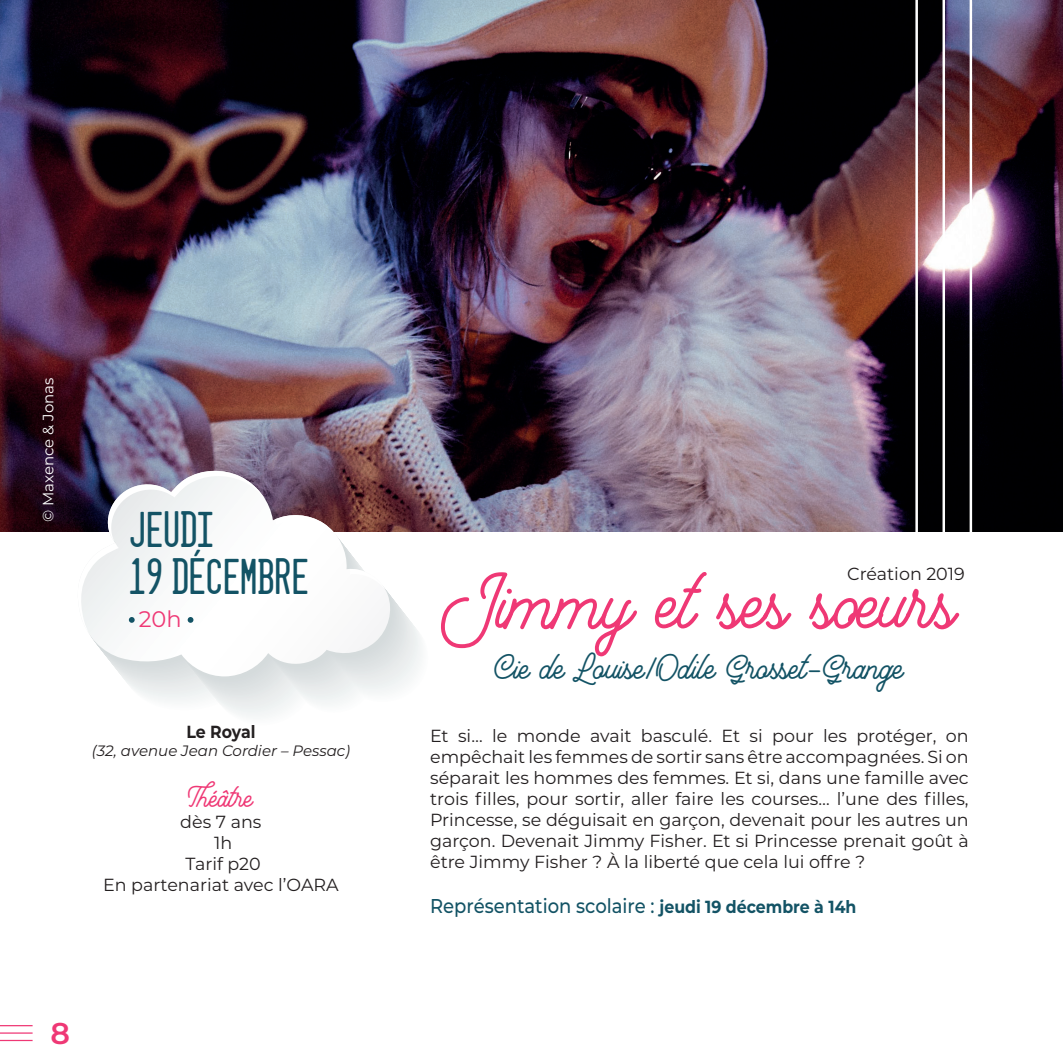
<style>
.page{position:relative;width:1063px;height:1063px;background:#fff}
.page>*{position:absolute;margin:0;border:0;box-sizing:border-box;transform-origin:0 0}
.t1{font:67.5px "Mountecarlo";color:#ef3875}
.t2{font:45px/46.8px "Dealerplate California";color:#135365}
.t3{font:30px "Mountecarlo";color:#135365}
.t4{font:600 30px "Montserrat Alternates";color:#ef3875}
.t5{font:25px "Mountecarlo";color:#ef3875}
.t6{font:22.5px "Montserrat";color:#ef3875}
.t7{font:500 20px "Montserrat";color:#135365;scale:.9 1}
.t8{font:17.5px/21px "Montserrat";color:#231f20;text-align:justify}
.t9{font:700 17.5px "Montserrat";letter-spacing:-.005em;color:#231f20;scale:.9 1}
.t10{font:italic 15px "Montserrat";color:#231f20}
.t11{font:15px "Montserrat";color:#fff}
.s1{font-weight:700;font-size:17.5px}
</style>
<div class="page">
<hr style="left:0;top:1025px;width:33px;height:1px;background:#ef3875">
<hr style="left:0;top:1032px;width:33px;height:2px;background:#ef3875">
<hr style="left:0;top:1040px;width:33px;height:1px;background:#ef3875">
<img style="left:0;top:0;width:1063px;height:531px">
<svg style="left:91px;top:471px;width:303px;height:206px"></svg>
<svg style="left:275px;top:512px;width:65px;height:29px"></svg>
<svg style="left:350px;top:569px;width:36px;height:21px"></svg>
<svg style="left:76px;top:468px;width:190px;height:168px"></svg>
<hr style="left:970px;top:0;width:2px;height:555px;background:#fff">
<hr style="left:943px;top:0;width:2px;height:546px;background:#fff">
<hr style="left:915px;top:0;width:3px;height:555px;background:#fff">
<p class="t11" style="left:38px;top:522px;width:146px;rotate:-90deg">© Maxence &amp; Jonas</p>
<h2 class="t2" style="left:129px;top:504px;width:182px">JEUDI<br>19 DÉCEMBRE</h2>
<p class="t6" style="left:139px;top:603px;width:44px">20h</p>
<p class="t9" style="left:186px;top:720px;width:78px">Le Royal</p>
<p class="t10" style="left:92px;top:741px;width:260px">(32, avenue Jean Cordier – Pessac)</p>
<h3 class="t5" style="left:188px;top:780px;width:67px">Théâtre</h3>
<p class="t8" style="left:103px;top:811px;width:237px;text-align:center">dès 7 ans<br>1h<br>Tarif p20<br>En partenariat avec l’OARA</p>
<h3 class="t4" style="left:50px;top:1012px;width:21px">8</h3>
<p class="t8" style="left:847px;top:562px;width:119px">Création 2019</p>
<h1 class="t1" style="left:441px;top:553px;width:518px">Jimmy et ses sœurs</h1>
<h3 class="t3" style="left:495px;top:645px;width:411px">Cie de Louise/Odile Grosset-Grange</h3>
<p class="t8" style="left:430px;top:724px;width:540px">Et si… le monde avait basculé. Et si pour les protéger, on empêchait les femmes de sortir sans être accompagnées. Si on séparait les hommes des femmes. Et si, dans une famille avec trois filles, pour sortir, aller faire les courses… l’une des filles, Princesse, se déguisait en garçon, devenait pour les autres un garçon. Devenait Jimmy Fisher. Et si Princesse prenait goût à être Jimmy Fisher ? À la liberté que cela lui offre ?</p>
<p class="t7" style="left:430px;top:892px;width:475px">Représentation scolaire : <span class="s1">jeudi 19 décembre à 14h</span></p>
</div>
